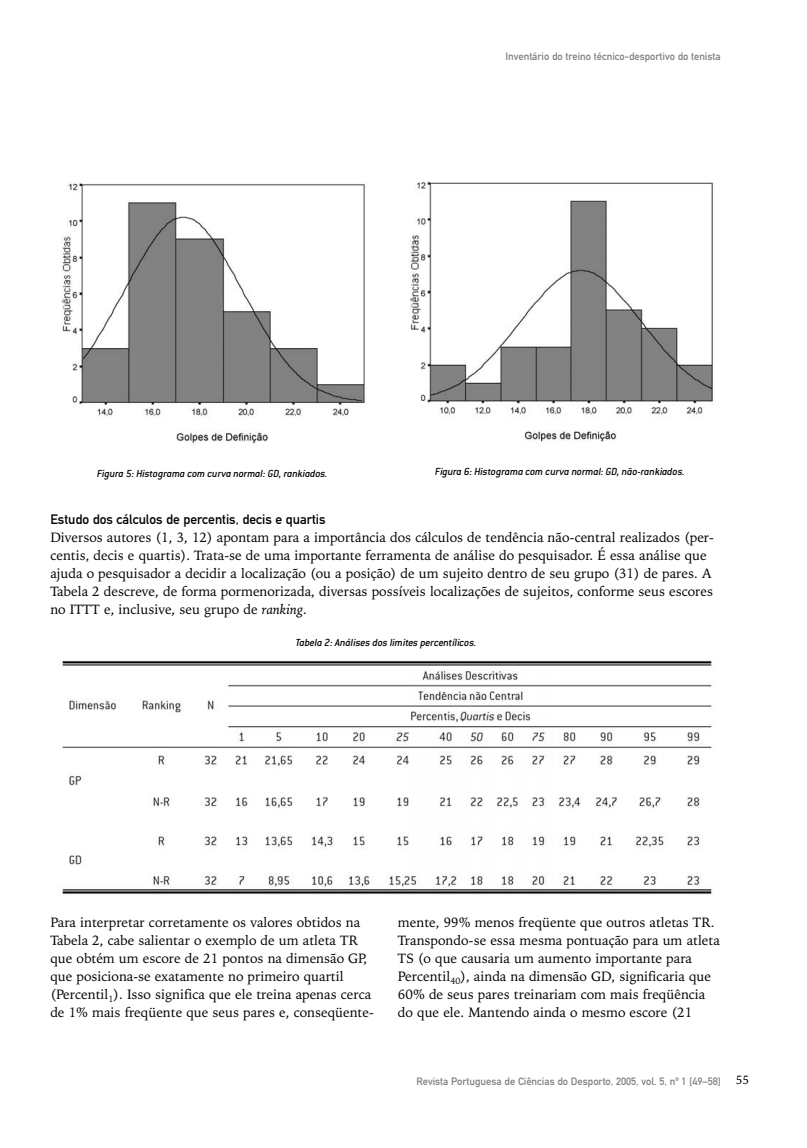
<style>
.page{position:relative;width:807px;height:1148px;background:#fff}
.page>*{position:absolute;margin:0;border:0;box-sizing:border-box;transform-origin:0 0}
.t1{font:13.5px/18px "Iowan Old Style BT";color:#000}
.t2{font:13.5px "DIN Mittelschrift";color:#000}
.t3{font:12px "Iowan Old Style BT";color:#000}
.t4{font:italic 500 11.25px "Conduit ITC";letter-spacing:-.01em;color:#000}
.t5{font:10.5px "DIN Mittelschrift";color:#808080}
.s1{font-style:italic}
</style>
<div class="page">
<img style="left:62px;top:183px;width:303px;height:261px">
<img style="left:410px;top:181px;width:303px;height:261px">
<img style="left:62px;top:661px;width:650px;height:234px">
<p class="t5" style="left:506px;top:53px;width:217px">Inventário do treino técnico-desportivo do tenista</p>
<p class="t4" style="left:97px;top:466px;width:232px">Figura 5: Histograma com curva normal: GD, rankiados.</p>
<p class="t4" style="left:435px;top:464px;width:251px">Figura 6: Histograma com curva normal: GD, não-rankiados.</p>
<p class="t2" style="left:50px;top:514px;width:277px">Estudo dos cálculos de percentis, decis e quartis</p>
<p class="t1" style="left:50px;top:530px;width:665px">Diversos autores (1, 3, 12) apontam para a importância dos cálculos de tendência não-central realizados (per&shy;centis, decis e quartis). Trata-se de uma importante ferramenta de análise do pesquisador. É essa análise que ajuda o pesquisador a decidir a localização (ou a posição) de um sujeito dentro de seu grupo (31) de pares. A Tabela 2 descreve, de forma pormenorizada, diversas possíveis localizações de sujeitos, conforme seus escores no ITTT e, inclusive, seu grupo de <span class="s1">ranking</span>.</p>
<p class="t4" style="left:296px;top:635px;width:182px">Tabela 2: Análises dos limites percentílicos.</p>
<p class="t1" style="left:50px;top:914px;width:325px">Para interpretar corretamente os valores obtidos na Tabela 2, cabe salientar o exemplo de um atleta TR que obtém um escore de 21 pontos na dimensão GP, que posiciona-se exatamente no primeiro quartil (Percentil<sub>1</sub>). Isso significa que ele treina apenas cerca de 1% mais freqüente que seus pares e, conseqüente-</p>
<p class="t1" style="left:398px;top:914px;width:323px">mente, 99% menos freqüente que outros atletas TR.<br>Transpondo-se essa mesma pontuação para um atleta TS (o que causaria um aumento importante para Percentil<sub>40</sub>), ainda na dimensão GD, significaria que 60% de seus pares treinariam com mais freqüência do que ele. Mantendo ainda o mesmo escore (21</p>
<p class="t5" style="left:417px;top:1077px;width:306px">Revista Portuguesa de Ciências do Desporto, 2005, vol. 5, nº 1 [49–58]</p>
<p class="t3" style="left:736px;top:1075px;width:15px">55</p>
</div>
